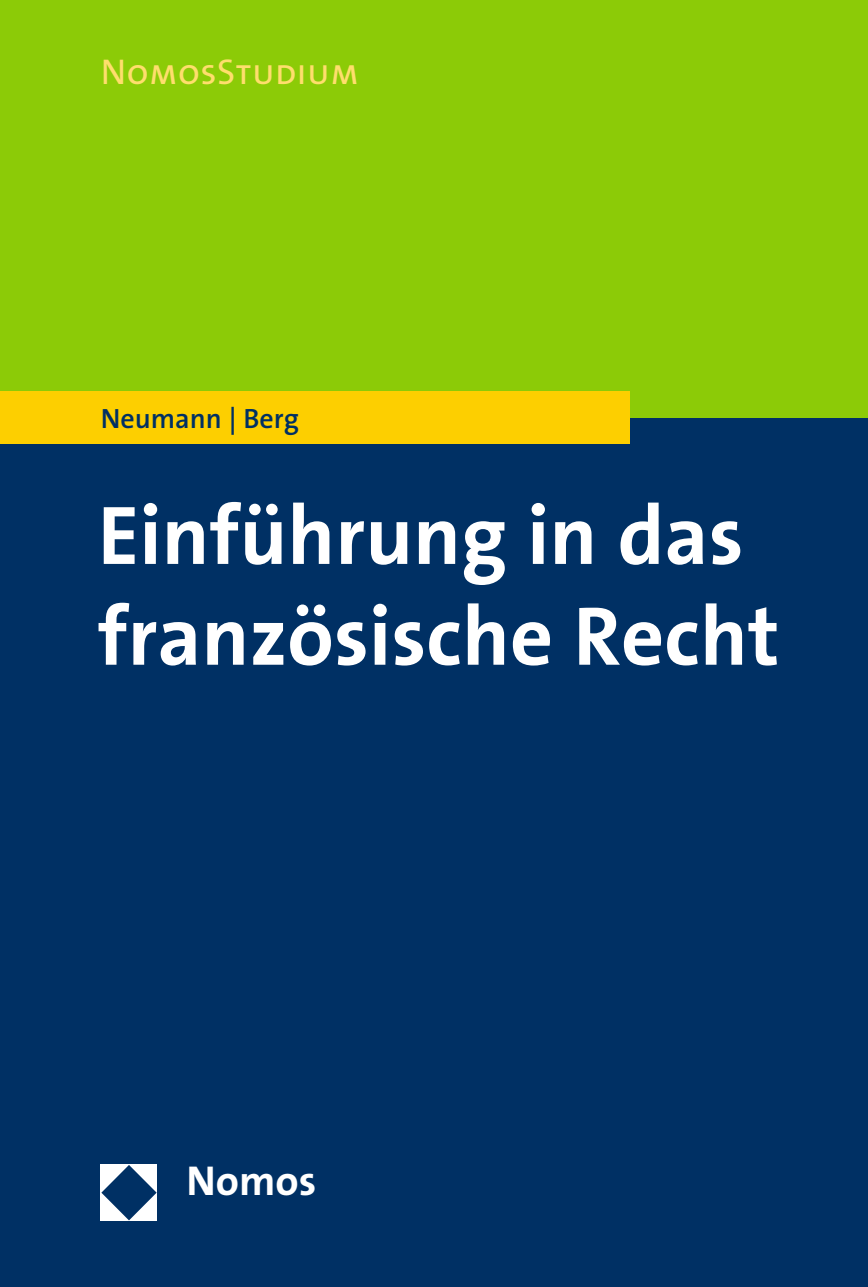
<style>
.page{position:relative;width:868px;height:1287px;background:#fff}
.page>*{position:absolute;margin:0;border:0;box-sizing:border-box;transform-origin:0 0}
.t1{font:700 84px/100.8px "The Sans Os F";color:#fff}
.t2{font:700 42px "The Sans Os F";color:#fff}
.t3{font:36px "The Sans Os F";letter-spacing:.015em;color:#ffde6d}
.t4{font:600 28px "The Sans Os F";color:#003064}
</style>
<div class="page">
<div style="left:0;top:418px;width:867px;height:869px;background:#003064"></div>
<div style="left:0;top:0;width:867px;height:418px;background:#8ccb07"></div>
<div style="left:0;top:392px;width:629px;height:52px;background:#fdcf00"></div>
<div style="left:101px;top:1164px;width:56px;height:57px;background:#fff"></div>
<svg style="left:101px;top:1165px;width:56px;height:55px"></svg>
<p class="t3" style="left:101px;top:49px;width:260px">NomosStudium</p>
<p class="t4" style="left:101px;top:401px;width:200px">Neumann | Berg</p>
<p class="t1" style="left:98px;top:486px;width:683px">Einführung in das französische Recht</p>
<p class="t2" style="left:186px;top:1154px;width:131px">Nomos</p>
</div>
